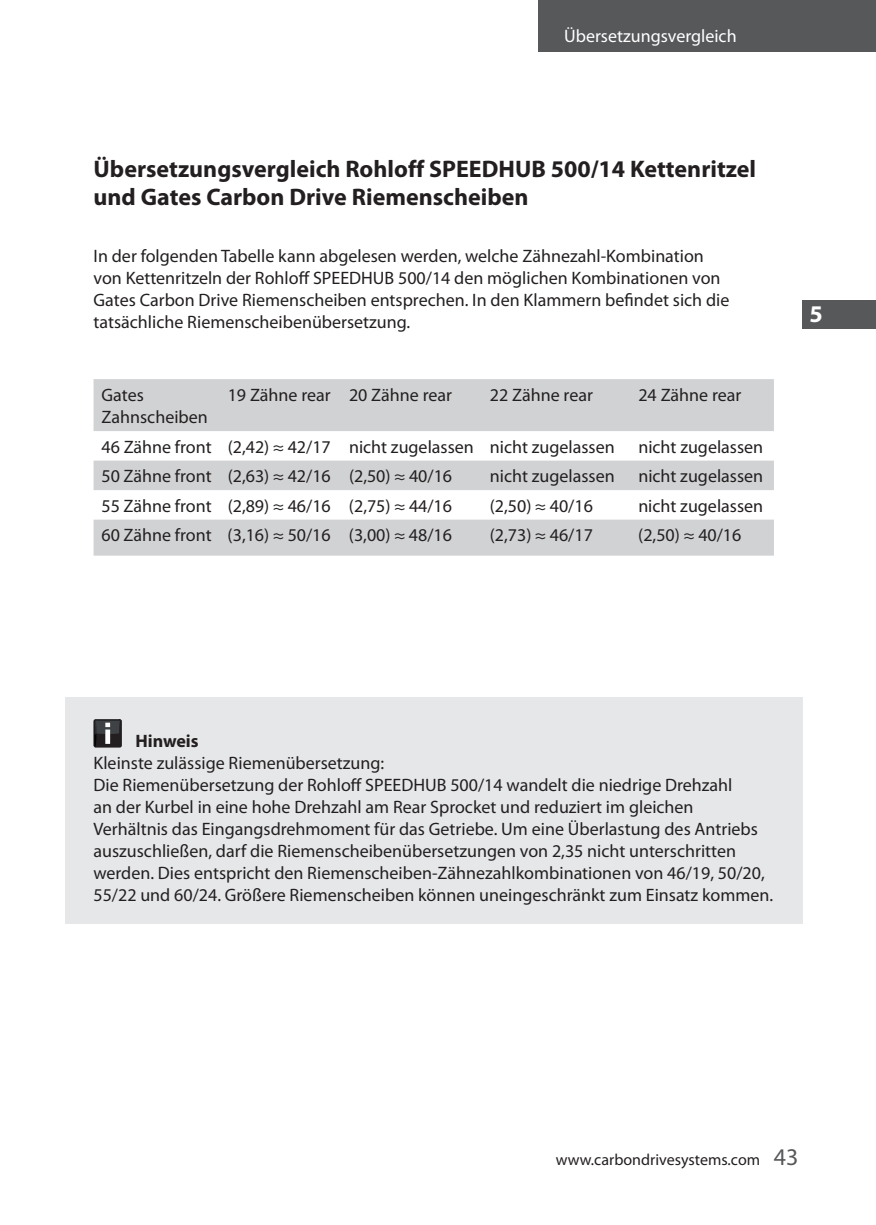
<style>
.page{position:relative;width:876px;height:1225px;background:#fff}
.page>*{position:absolute;margin:0;border:0;box-sizing:border-box;transform-origin:0 0}
.t1{font:700 24px/28px "Myriad Pro";color:#231f20}
.t2{font:24px "Myriad Pro";color:#57585a}
.t3{font:700 24px "Myriad Pro";color:#fff}
.t4{font:18px/22px "Myriad Pro";color:#231f20}
.t5{font:18px "Myriad Pro";color:#fff}
.t6{font:700 18px "Myriad Pro";color:#231f20}
.t7{font:16px "Myriad Pro";color:#231f20}
</style>
<div class="page">
<div style="left:65px;top:697px;width:737px;height:226px;background:#e6e7e9"></div>
<svg style="left:94px;top:719px;width:28px;height:28px"></svg>
<div style="left:802px;top:300px;width:74px;height:29px;background:#57585a"></div>
<svg style="left:94px;top:379px;width:680px;height:176px;fill:#d1d2d4"></svg>
<div style="left:539px;top:0;width:337px;height:51px;background:#57585a"></div>
<p class="t5" style="left:564px;top:25px;width:174px">Übersetzungsvergleich</p>
<h1 class="t1" style="left:94px;top:154px;width:664px">Übersetzungsvergleich Rohloff SPEEDHUB 500/14 Kettenritzel und Gates Carbon Drive Riemenscheiben</h1>
<p class="t4" style="left:94px;top:245px;width:637px">In der folgenden Tabelle kann abgelesen werden, welche Zähnezahl-Kombination von Kettenritzeln der Rohloff SPEEDHUB 500/14 den möglichen Kombinationen von Gates Carbon Drive Riemenscheiben entsprechen. In den Klammern befindet sich die tatsächliche Riemenscheibenübersetzung.</p>
<p class="t4" style="left:102px;top:383px;width:108px">Gates<br>Zahnscheiben</p>
<p class="t4" style="left:228px;top:383px;width:226px">19 Zähne rear 20 Zähne rear</p>
<p class="t4" style="left:490px;top:383px;width:105px">22 Zähne rear</p>
<p class="t4" style="left:638px;top:383px;width:105px">24 Zähne rear</p>
<p class="t4" style="left:102px;top:435px;width:515px">46 Zähne front (2,42) ≈ 42/17 nicht zugelassen nicht zugelassen</p>
<p class="t4" style="left:638px;top:435px;width:126px">nicht zugelassen</p>
<p class="t4" style="left:102px;top:465px;width:352px">50 Zähne front (2,63) ≈ 42/16 (2,50) ≈ 40/16</p>
<p class="t4" style="left:490px;top:465px;width:126px">nicht zugelassen</p>
<p class="t4" style="left:638px;top:465px;width:126px">nicht zugelassen</p>
<p class="t4" style="left:101px;top:494px;width:352px">55 Zähne front (2,89) ≈ 46/16 (2,75) ≈ 44/16</p>
<p class="t4" style="left:490px;top:494px;width:105px">(2,50) ≈ 40/16</p>
<p class="t4" style="left:638px;top:494px;width:126px">nicht zugelassen</p>
<p class="t4" style="left:101px;top:524px;width:352px">60 Zähne front (3,16) ≈ 50/16 (3,00) ≈ 48/16</p>
<p class="t4" style="left:490px;top:524px;width:105px">(2,73) ≈ 46/17</p>
<p class="t4" style="left:638px;top:524px;width:105px">(2,50) ≈ 40/16</p>
<h1 class="t3" style="left:809px;top:299px;width:15px">5</h1>
<p class="t6" style="left:135px;top:729px;width:65px">Hinweis</p>
<p class="t4" style="left:93px;top:751px;width:681px">Kleinste zulässige Riemenübersetzung:<br>Die Riemenübersetzung der Rohloff SPEEDHUB 500/14 wandelt die niedrige Drehzahl<br>an der Kurbel in eine hohe Drehzahl am Rear Sprocket und reduziert im gleichen<br>Verhältnis das Eingangsdrehmoment für das Getriebe. Um eine Überlastung des Antriebs auszuschließen, darf die Riemenscheibenübersetzungen von 2,35 nicht unterschritten werden. Dies entspricht den Riemenscheiben-Zähnezahlkombinationen von 46/19, 50/20, 55/22 und 60/24. Größere Riemenscheiben können uneingeschränkt zum Einsatz kommen.</p>
<p class="t7" style="left:556px;top:1149px;width:206px">www.carbondrivesystems.com</p>
<h1 class="t2" style="left:774px;top:1142px;width:26px">43</h1>
</div>
